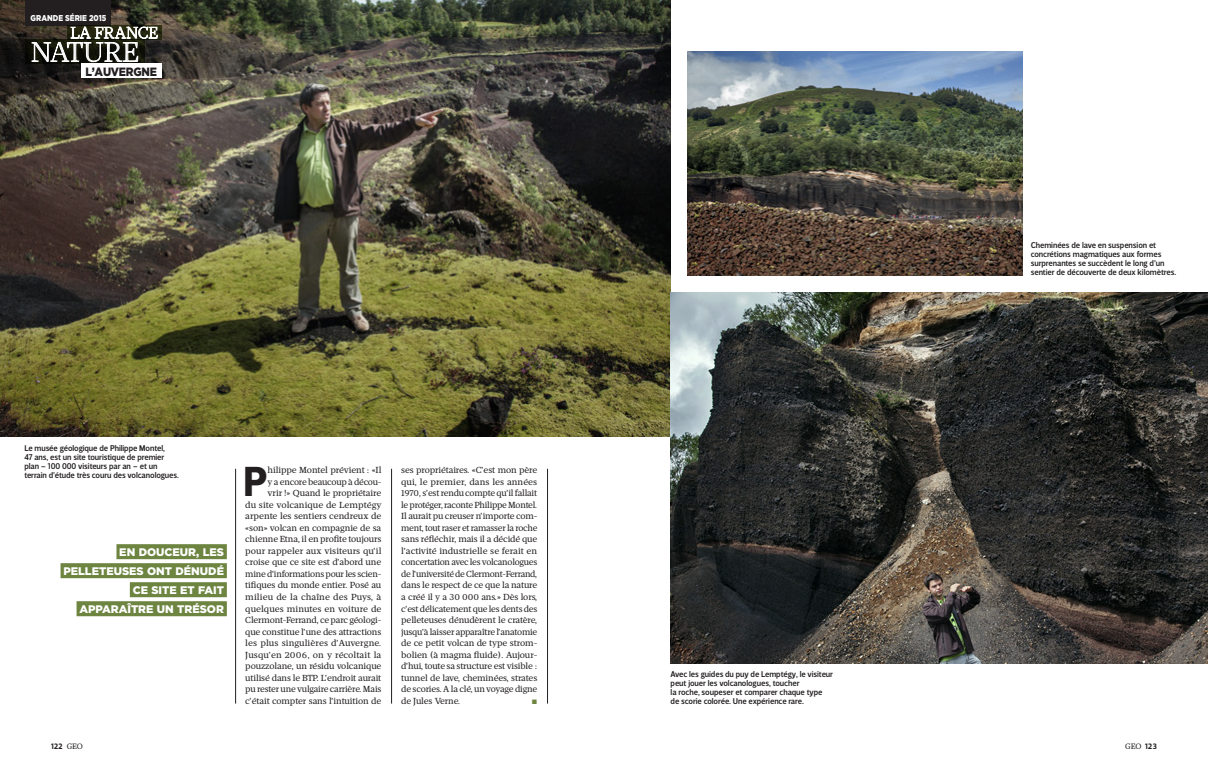
<style>
.page{position:relative;width:1208px;height:766px;background:#fff}
.page>*{position:absolute;margin:0;border:0;box-sizing:border-box;transform-origin:0 0}
.TEXTES_DOUBLE{font:700 42.8px "Velino Sans";color:#231f20}
.TÉTIÈRE__NATURE__TOU{font:300 27.5px "Mafra Display";letter-spacing:-.01em;color:#fff}
.TÉTIÈRE_REGION_TOURN{font:900 12px "Gotham";letter-spacing:-.02em;color:#231f20;scale:.9 1}
.ACCROCHE_TOURNE{font:900 11px "Gotham";color:#fff}
.TEXTES_DOUBLE-2{font:9px/11.5px "Mafra";letter-spacing:-.015em;color:#231f20;text-align:right}
.LEGENDE_MEDIUM{font:500 8.5px/9px "Velino Sans";letter-spacing:-.01em;color:#231f20}
.TÉTIÈRE_GRANDE_SERIE{font:900 8.5px "Gotham";color:#fff;scale:.85 1}
.ROULETTE{font:700 8px "Velino Sans";color:#231f20}
.ROULETTE-2{font:8px "Mafra";color:#231f20}
.TEXTES_DOUBLE-3{font:6.5px "European Pi Three";color:#6d8541}
.s1{font-family:"Mafra";font-weight:400}
.s2{font-family:"Velino Sans";font-weight:700}
</style>
<div class="page">
<img style="left:0;top:0;width:670px;height:437px">
<img style="left:670px;top:292px;width:538px;height:371px">
<img style="left:687px;top:51px;width:335px;height:224px">
<hr style="left:547px;top:468px;width:1px;height:235px;background:#231f20">
<hr style="left:391px;top:468px;width:1px;height:235px;background:#231f20">
<hr style="left:235px;top:468px;width:1px;height:235px;background:#231f20">
<div style="left:116px;top:544px;width:111px;height:15px;background:#6d8541"></div>
<div style="left:61px;top:563px;width:166px;height:15px;background:#6d8541"></div>
<div style="left:130px;top:582px;width:97px;height:15px;background:#6d8541"></div>
<div style="left:77px;top:601px;width:150px;height:15px;background:#6d8541"></div>
<div style="left:26px;top:0;width:85px;height:26px;background:#231f20"></div>
<svg style="left:158px;top:26px;width:4px;height:14px"></svg>
<svg style="left:26px;top:40px;width:119px;height:24px"></svg>
<svg style="left:32px;top:26px;width:126px;height:36px;background:#55554b"></svg>
<div style="left:81px;top:64px;width:81px;height:14px;background:#fff"></div>
<p class="TÉTIÈRE_GRANDE_SERIE" style="left:31px;top:12px;width:91px">GRANDE SÉRIE 2015</p>
<p class="TÉTIÈRE__NATURE__TOU" style="left:31px;top:35px;width:109px">NATURE</p>
<p class="TÉTIÈRE_REGION_TOURN" style="left:85px;top:63px;width:81px">L’AUVERGNE</p>
<p class="LEGENDE_MEDIUM" style="left:24px;top:443px;width:156px">Le musée géologique de Philippe Montel,<br>47 ans, est un site touristique de premier plan – 100 000 visiteurs par an – et un terrain d’étude très couru des volcanologues.</p>
<p class="ACCROCHE_TOURNE" style="left:119px;top:544px;width:106px">EN DOUCEUR, LES</p>
<p class="ACCROCHE_TOURNE" style="left:63px;top:563px;width:162px">PELLETEUSES ONT DÉNUDÉ</p>
<p class="ACCROCHE_TOURNE" style="left:133px;top:582px;width:93px">CE SITE ET FAIT</p>
<p class="ACCROCHE_TOURNE" style="left:79px;top:601px;width:146px">APPARAÎTRE UN TRÉSOR</p>
<p class="TEXTES_DOUBLE-2" style="left:245px;top:464px;width:138px">hilippe Montel prévient : «Il<br>y a encore beaucoup à décou-<br>vrir !» Quand le propriétaire<br>du site volcanique de Lemptégy arpente les sentiers cendreux de «son» volcan en compagnie de sa chienne Etna, il en profite toujours pour rappeler aux visiteurs qu’il croise que ce site est d’abord une mine d’informations pour les scien&shy;tifiques du monde entier. Posé au milieu de la chaîne des Puys, à quelques minutes en voiture de Clermont-Ferrand, ce parc géologi&shy;que constitue l’une des attractions les plus singulières d’Auvergne.<br>Jusqu’en 2006, on y récoltait la pouzzolane, un résidu volcanique utilisé dans le BTP. L’endroit aurait pu rester une vulgaire carrière. Mais c’était compter sans l’intuition de</p>
<p class="TEXTES_DOUBLE-2" style="left:401px;top:464px;width:138px;text-align:justify">ses propriétaires. «C’est mon père qui, le premier, dans les années 1970, s’est rendu compte qu’il fallait le protéger, raconte Philippe Montel.<br>Il aurait pu creuser n’importe com&shy;ment, tout raser et ramasser la roche sans réfléchir, mais il a décidé que l’activité industrielle se ferait en concertation avec les volcanologues de l’université de Clermont-Ferrand, dans le respect de ce que la nature a créé il y a 30 000 ans.» Dès lors, c’est délicatement que les dents des pelleteuses dénudèrent le cratère, jusqu’à laisser apparaître l’anatomie de ce petit volcan de type strom&shy;bolien (à magma fluide). Aujour&shy;d’hui, toute sa structure est visible : tunnel de lave, cheminées, strates de scories. A la clé, un voyage digne de Jules Verne.</p>
<p class="TEXTES_DOUBLE" style="left:243px;top:454px;width:26px">P</p>
<p class="TEXTES_DOUBLE-3" style="left:532px;top:696px;width:7px">L</p>
<p class="LEGENDE_MEDIUM" style="left:670px;top:669px;width:164px">Avec les guides du puy de Lemptégy, le visiteur peut jouer les volcanologues, toucher<br>la roche, soupeser et comparer chaque type de scorie colorée. Une expérience rare.</p>
<p class="LEGENDE_MEDIUM" style="left:1030px;top:241px;width:147px">Cheminées de lave en suspension et concrétions magmatiques aux formes surprenantes se succèdent le long d’un sentier de découverte de deux kilomètres.</p>
<p class="ROULETTE" style="left:51px;top:740px;width:34px">122 <span class="s1">GEO</span></p>
<p class="ROULETTE-2" style="left:1125px;top:741px;width:33px">GEO <span class="s2">123</span></p>
</div>
